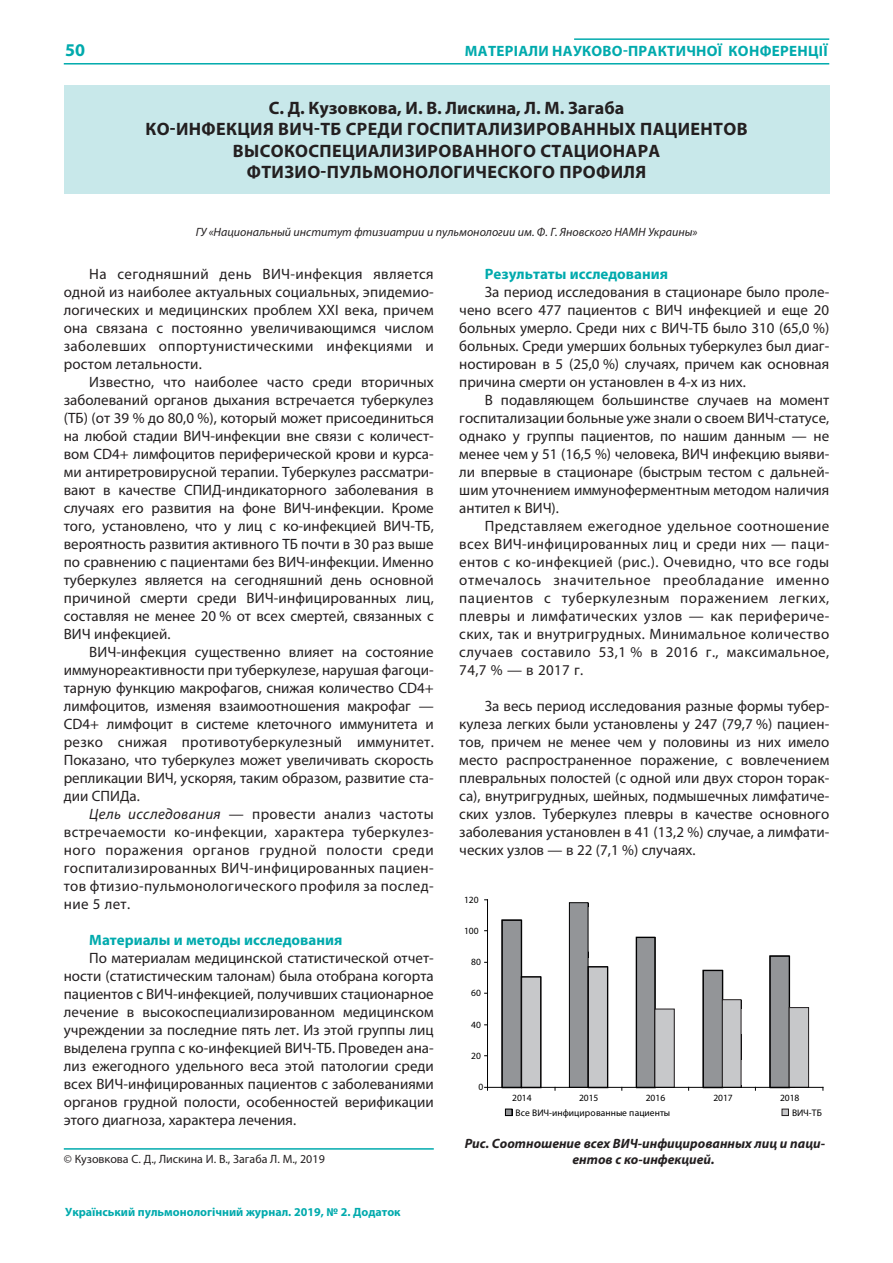
<style>
.page{position:relative;width:893px;height:1263px;background:#fff}
.page>*{position:absolute;margin:0;border:0;box-sizing:border-box;transform-origin:0 0}
.t1{font:700 18px/21.6px "Myriad Pro";letter-spacing:.02em;color:#231f20;text-align:center}
.t2{font:700 18px "Myriad Pro";color:#00aaad}
.t3{font:15px/18px "Myriad Pro";color:#231f20;text-align:justify}
.t4{font:700 15px "Myriad Pro";color:#00aaad}
.t5{font:700 15px "Myriad Pro";letter-spacing:.02em;color:#00aaad}
.t6{font:italic 700 13.5px/16.2px "Myriad Pro";color:#231f20;text-align:center}
.t7{font:italic 12px "Myriad Pro";color:#231f20}
.t8{font:700 12px "Myriad Pro";color:#00aaad}
.t9{font:12px "Myriad Pro";color:#231f20}
.t10{font:9.6px "Myriad Pro";letter-spacing:-.005em;color:#000001}
.s1{font-style:italic}
</style>
<div class="page">
<hr style="left:64px;top:63px;width:765px;height:2px;background:#00aaad">
<hr style="left:574px;top:38px;width:255px;height:2px;background:#00aaad">
<div style="left:64px;top:85px;width:765px;height:108px;background:#c8e8ea"></div>
<div style="left:502px;top:920px;width:20px;height:168px;background:#939598"></div>
<div style="left:501px;top:920px;width:21px;height:168px;border:1px solid #000001"></div>
<div style="left:522px;top:977px;width:19px;height:111px;background:#c7c8ca"></div>
<div style="left:521px;top:976px;width:20px;height:112px;border:1px solid #000001"></div>
<div style="left:569px;top:903px;width:19px;height:184px;background:#939598"></div>
<div style="left:569px;top:902px;width:19px;height:186px;border:1px solid #000001"></div>
<div style="left:588px;top:967px;width:20px;height:121px;background:#c7c8ca"></div>
<div style="left:588px;top:966px;width:20px;height:122px;border:1px solid #000001"></div>
<div style="left:636px;top:938px;width:19px;height:150px;background:#939598"></div>
<div style="left:636px;top:937px;width:20px;height:151px;border:1px solid #000001"></div>
<div style="left:636px;top:937px;width:19px;height:151px;border:1px solid #000001"></div>
<div style="left:655px;top:1009px;width:19px;height:78px;background:#c7c8ca"></div>
<div style="left:654px;top:1009px;width:21px;height:79px;border:1px solid #231f20"></div>
<div style="left:703px;top:971px;width:20px;height:117px;background:#939598"></div>
<div style="left:703px;top:970px;width:20px;height:118px;border:1px solid #000001"></div>
<div style="left:722px;top:1000px;width:19px;height:87px;background:#c7c8ca"></div>
<div style="left:722px;top:999px;width:19px;height:89px;border:1px solid #231f20"></div>
<div style="left:770px;top:956px;width:19px;height:132px;background:#939598"></div>
<div style="left:769px;top:956px;width:20px;height:132px;border:1px solid #000001"></div>
<div style="left:789px;top:1008px;width:19px;height:79px;background:#c7c8ca"></div>
<div style="left:789px;top:1007px;width:20px;height:81px;border:1px solid #231f20"></div>
<hr style="left:487px;top:900px;width:1px;height:187px;background:#000001">
<hr style="left:487px;top:1087px;width:336px;height:1px;background:#000001">
<div style="left:505px;top:1109px;width:7px;height:7px;background:#939598"></div>
<div style="left:505px;top:1109px;width:7px;height:7px;border:1px solid #000001"></div>
<div style="left:782px;top:1109px;width:6px;height:7px;background:#c7c8ca"></div>
<div style="left:782px;top:1109px;width:7px;height:7px;border:1px solid #231f20"></div>
<hr style="left:64px;top:1148px;width:370px;height:2px;background:#00aaad">
<p class="t2" style="left:65px;top:43px;width:21px">50</p>
<p class="t5" style="left:465px;top:45px;width:364px">МАТЕРІАЛИ НАУКОВО-ПРАКТИЧНОЇ КОНФЕРЕНЦІЇ</p>
<p class="t1" style="left:145px;top:98px;width:604px">С. Д. Кузовкова, И. В. Лискина, Л. М. Загаба<br>КО-ИНФЕКЦИЯ ВИЧ-ТБ СРЕДИ ГОСПИТАЛИЗИРОВАННЫХ ПАЦИЕНТОВ ВЫСОКОСПЕЦИАЛИЗИРОВАННОГО СТАЦИОНАРА ФТИЗИО-ПУЛЬМОНОЛОГИЧЕСКОГО ПРОФИЛЯ</p>
<p class="t7" style="left:196px;top:228px;width:503px">ГУ «Национальный институт фтизиатрии и пульмонологии им. Ф. Г. Яновского НАМН Украины»</p>
<p class="t3" style="left:64px;top:266px;width:371px;text-indent:26px">На сегодняшний день ВИЧ-инфекция является одной из наиболее актуальных социальных, эпидемио&shy;логических и медицинских проблем ХХI века, причем она связана с постоянно увеличивающимся числом заболевших оппортунистическими инфекциями и ростом летальности.</p>
<p class="t3" style="left:64px;top:374px;width:371px;text-indent:26px">Известно, что наиболее часто среди вторичных заболеваний органов дыхания встречается туберкулез (ТБ) (от 39 % до 80,0 %), который может присоединиться на любой стадии ВИЧ-инфекции вне связи с количест&shy;вом CD4+ лимфоцитов периферической крови и курса&shy;ми антиретровирусной терапии. Туберкулез рассматри&shy;вают в качестве СПИД-индикаторного заболевания в случаях его развития на фоне ВИЧ-инфекции. Кроме того, установлено, что у лиц с ко-инфекцией ВИЧ-ТБ, вероятность развития активного ТБ почти в 30 раз выше по сравнению с пациентами без ВИЧ-инфекции. Именно туберкулез является на сегодняшний день основной причиной смерти среди ВИЧ-инфицированных лиц, составляя не менее 20 % от всех смертей, связанных с ВИЧ инфекцией.</p>
<p class="t3" style="left:64px;top:644px;width:371px;text-indent:26px">ВИЧ-инфекция существенно влияет на состояние иммунореактивности при туберкулезе, нарушая фагоци&shy;тарную функцию макрофагов, снижая количество СD4+ лимфоцитов, изменяя взаимоотношения макрофаг — СD4+ лимфоцит в системе клеточного иммунитета и резко снижая противотуберкулезный иммунитет.<br>Показано, что туберкулез может увеличивать скорость репликации ВИЧ, ускоряя, таким образом, развитие ста&shy;дии СПИДа.</p>
<p class="t3" style="left:64px;top:806px;width:371px;text-indent:26px"><span class="s1">Цель исследования</span> — провести анализ частоты встречаемости ко-инфекции, характера туберкулез&shy;ного поражения органов грудной полости среди госпитализированных ВИЧ-инфицированных пациен&shy;тов фтизио-пульмонологического профиля за послед&shy;ние 5 лет.</p>
<p class="t4" style="left:89px;top:934px;width:255px">Материалы и методы исследования</p>
<p class="t3" style="left:64px;top:950px;width:371px;text-indent:26px">По материалам медицинской статистической отчет&shy;ности (статистическим талонам) была отобрана когорта пациентов с ВИЧ-инфекцией, получивших стационарное лечение в высокоспециализированном медицинском учреждении за последние пять лет. Из этой группы лиц выделена группа с ко-инфекцией ВИЧ-ТБ. Проведен ана&shy;лиз ежегодного удельного веса этой патологии среди всех ВИЧ-инфицированных пациентов с заболеваниями органов грудной полости, особенностей верификации этого диагноза, характера лечения.</p>
<p class="t9" style="left:64px;top:1154px;width:263px">© Кузовкова С. Д., Лискина И. В., Загаба Л. М., 2019</p>
<p class="t8" style="left:65px;top:1207px;width:337px">Український пульмонологічний журнал. 2019, № 2. Додаток</p>
<p class="t4" style="left:485px;top:268px;width:185px">Результаты исследования</p>
<p class="t3" style="left:459px;top:284px;width:371px;text-indent:26px">За период исследования в стационаре было проле&shy;чено всего 477 пациентов с ВИЧ инфекцией и еще 20 больных умерло. Среди них с ВИЧ-ТБ было 310 (65,0 %) больных. Среди умерших больных туберкулез был диаг&shy;ностирован в 5 (25,0 %) случаях, причем как основная причина смерти он установлен в 4-х из них.</p>
<p class="t3" style="left:459px;top:392px;width:371px;text-indent:26px">В подавляющем большинстве случаев на момент госпитализации больные уже знали о своем ВИЧ-статусе, однако у группы пациентов, по нашим данным — не менее чем у 51 (16,5 %) человека, ВИЧ инфекцию выяви&shy;ли впервые в стационаре (быстрым тестом с дальней&shy;шим уточнением иммуноферментным методом наличия антител к ВИЧ).</p>
<p class="t3" style="left:459px;top:518px;width:371px;text-indent:26px">Представляем ежегодное удельное соотношение всех ВИЧ-инфицированных лиц и среди них — паци&shy;ентов с ко-инфекцией (рис.). Очевидно, что все годы отмечалось значительное преобладание именно пациентов с туберкулезным поражением легких, плевры и лимфатических узлов — как перифериче&shy;ских, так и внутригрудных. Минимальное количество случаев составило 53,1 % в 2016 г., максимальное, 74,7 % — в 2017 г.</p>
<p class="t3" style="left:459px;top:698px;width:371px;text-indent:26px">За весь период исследования разные формы тубер&shy;кулеза легких были установлены у 247 (79,7 %) пациен&shy;тов, причем не менее чем у половины из них имело место распространенное поражение, с вовлечением плевральных полостей (с одной или двух сторон торак&shy;са), внутригрудных, шейных, подмышечных лимфатиче&shy;ских узлов. Туберкулез плевры в качестве основного заболевания установлен в 41 (13,2 %) случае, а лимфати&shy;ческих узлов — в 22 (7,1 %) случаях.</p>
<p class="t10" style="left:464px;top:896px;width:16px">120</p>
<p class="t10" style="left:464px;top:927px;width:16px">100</p>
<p class="t10" style="left:471px;top:958px;width:11px">80</p>
<p class="t10" style="left:471px;top:989px;width:11px">60</p>
<p class="t10" style="left:471px;top:1021px;width:11px">40</p>
<p class="t10" style="left:471px;top:1052px;width:11px">20</p>
<p class="t10" style="left:478px;top:1083px;width:6px">0</p>
<p class="t10" style="left:512px;top:1094px;width:21px">2014</p>
<p class="t10" style="left:579px;top:1094px;width:21px">2015</p>
<p class="t10" style="left:646px;top:1094px;width:21px">2016</p>
<p class="t10" style="left:713px;top:1094px;width:21px">2017</p>
<p class="t10" style="left:780px;top:1094px;width:21px">2018</p>
<p class="t10" style="left:515px;top:1109px;width:156px">Все ВИЧ-инфицированные пациенты</p>
<p class="t10" style="left:792px;top:1109px;width:31px">ВИЧ-ТБ</p>
<p class="t6" style="left:465px;top:1137px;width:362px">Рис. Соотношение всех ВИЧ-инфицированных лиц и паци&shy;ентов с ко-инфекцией.</p>
</div>
